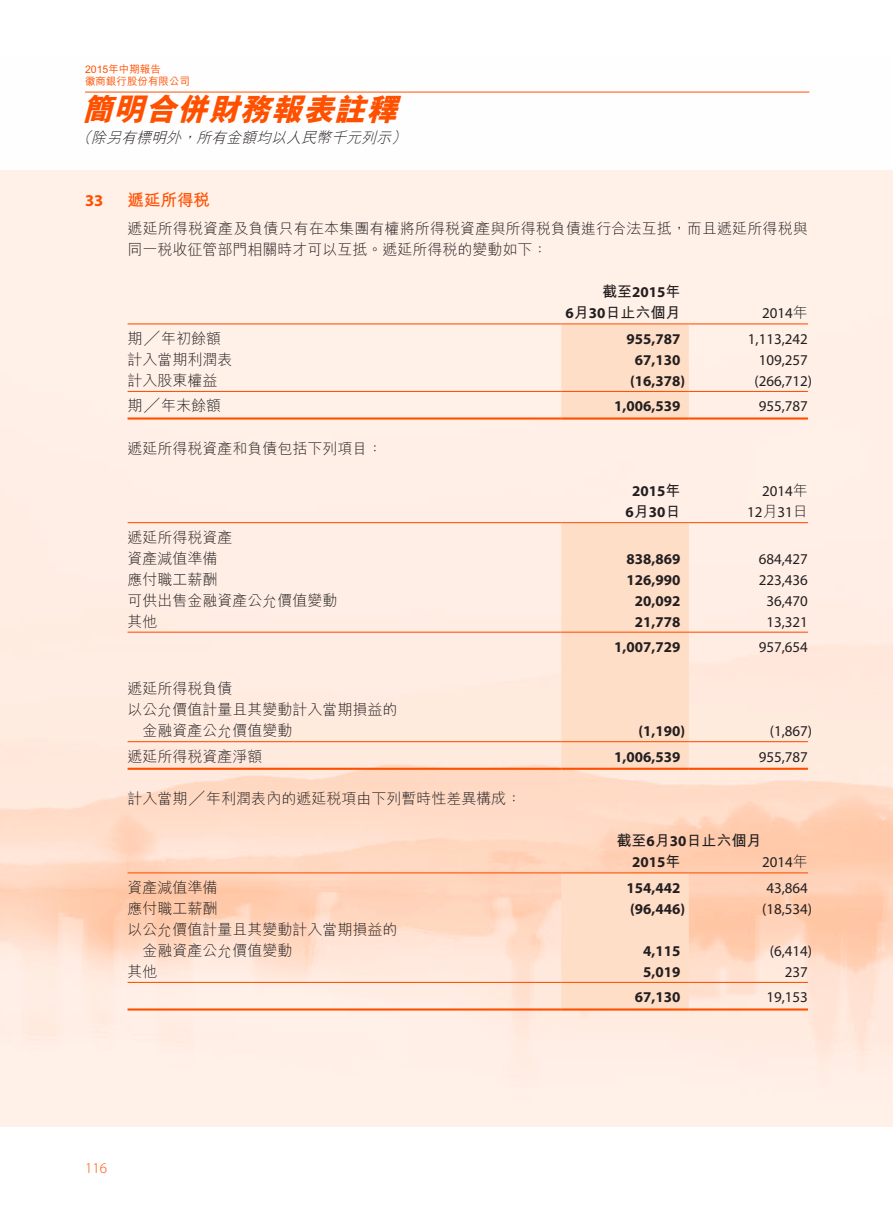
<style>
.page{position:relative;width:893px;height:1212px;background:#fff}
.page>*{position:absolute;margin:0;border:0;box-sizing:border-box;transform-origin:0 0}
.t1{font:italic 800 31.5px "M Hei HK";color:#ff5000}
.t2{font:700 16.5px "M Hei HK";color:#ff5000}
.t3{font:700 16.5px "Myriad Pro";color:#ff5000}
.t4{font:300 15px/21px "M Hei HK";color:#231f20}
.t5{font:700 15px "Myriad Pro";color:#231f20}
.t6{font:15px "Myriad Pro";color:#231f20}
.t7{font:italic 300 15px "M Hei HK";color:#231f20}
.t8{font:700 15px "M Hei HK";color:#231f20}
.t9{font:300 15px "Myriad Pro";color:#ff5000}
.t10{font:500 10.5px "M Hei HK";color:#ff5000}
.s1{font-family:"M Hei HK"}
.s2{font-family:"Myriad Pro"}
.s3{font-family:"M Hei HK";font-weight:300}
</style>
<div class="page">
<img style="left:0;top:91px;width:893px;height:1036px">
<hr style="left:85px;top:92px;width:724px;height:1px;background:#ff5000">
<div style="left:561px;top:325px;width:128px;height:92px;background:#ffdec8"></div>
<hr style="left:128px;top:323px;width:433px;height:1px;background:#ff5000">
<hr style="left:561px;top:323px;width:128px;height:1px;background:#ff5000">
<hr style="left:689px;top:323px;width:119px;height:1px;background:#ff5000">
<hr style="left:128px;top:391px;width:433px;height:1px;background:#ff5000">
<hr style="left:561px;top:391px;width:128px;height:1px;background:#ff5000">
<hr style="left:689px;top:391px;width:119px;height:1px;background:#ff5000">
<hr style="left:128px;top:417px;width:433px;height:3px;background:#ff5000">
<hr style="left:561px;top:417px;width:128px;height:3px;background:#ff5000">
<hr style="left:689px;top:417px;width:119px;height:3px;background:#ff5000">
<div style="left:561px;top:523px;width:128px;height:245px;background:#ffdec8"></div>
<hr style="left:128px;top:522px;width:433px;height:1px;background:#ff5000">
<hr style="left:561px;top:522px;width:128px;height:1px;background:#ff5000">
<hr style="left:689px;top:522px;width:119px;height:1px;background:#ff5000">
<hr style="left:128px;top:632px;width:433px;height:1px;background:#ff5000">
<hr style="left:561px;top:632px;width:128px;height:1px;background:#ff5000">
<hr style="left:689px;top:632px;width:119px;height:1px;background:#ff5000">
<hr style="left:128px;top:741px;width:433px;height:1px;background:#ff5000">
<hr style="left:561px;top:741px;width:128px;height:1px;background:#ff5000">
<hr style="left:689px;top:741px;width:119px;height:1px;background:#ff5000">
<hr style="left:128px;top:768px;width:433px;height:2px;background:#ff5000">
<hr style="left:561px;top:768px;width:128px;height:2px;background:#ff5000">
<hr style="left:689px;top:768px;width:119px;height:2px;background:#ff5000">
<div style="left:561px;top:874px;width:128px;height:134px;background:#ffdec8"></div>
<hr style="left:128px;top:872px;width:433px;height:1px;background:#ff5000">
<hr style="left:561px;top:872px;width:128px;height:1px;background:#ff5000">
<hr style="left:689px;top:872px;width:119px;height:1px;background:#ff5000">
<hr style="left:128px;top:982px;width:433px;height:1px;background:#ff5000">
<hr style="left:561px;top:982px;width:128px;height:1px;background:#ff5000">
<hr style="left:689px;top:982px;width:119px;height:1px;background:#ff5000">
<hr style="left:128px;top:1008px;width:433px;height:2px;background:#ff5000">
<hr style="left:561px;top:1008px;width:128px;height:2px;background:#ff5000">
<hr style="left:689px;top:1008px;width:119px;height:2px;background:#ff5000">
<p class="t10" style="left:85px;top:62px;width:77px">2015年中期報告</p>
<p class="t10" style="left:85px;top:74px;width:106px">徽商銀行股份有限公司</p>
<h1 class="t1" style="left:82px;top:89px;width:328px">簡明合併財務報表註釋</h1>
<p class="t7" style="left:76px;top:126px;width:337px">（除另有標明外，所有金額均以人民幣千元列示）</p>
<p class="t3" style="left:85px;top:190px;width:20px">33</p>
<p class="t2" style="left:128px;top:188px;width:84px">遞延所得稅</p>
<p class="t4" style="left:128px;top:218px;width:682px">遞延所得稅資產及負債只有在本集團有權將所得稅資產與所得稅負債進行合法互抵，而且遞延所得稅與同一稅收征管部門相關時才可以互抵。遞延所得稅的變動如下：</p>
<p class="t5" style="left:602px;top:282px;width:80px"><span class="s1">截至</span>2015<span class="s1">年</span></p>
<p class="t8" style="left:565px;top:302px;width:116px"><span class="s2">6</span>月<span class="s2">30</span>日止六個月</p>
<p class="t6" style="left:762px;top:304px;width:47px">2014<span class="s3">年</span></p>
<p class="t4" style="left:128px;top:327px;width:95px">期╱年初餘額</p>
<p class="t5" style="left:626px;top:329px;width:55px">955,787</p>
<p class="t6" style="left:748px;top:329px;width:62px">1,113,242</p>
<p class="t4" style="left:128px;top:348px;width:107px">計入當期利潤表</p>
<p class="t5" style="left:635px;top:350px;width:47px">67,130</p>
<p class="t6" style="left:759px;top:350px;width:51px">109,257</p>
<p class="t4" style="left:128px;top:369px;width:92px">計入股東權益</p>
<p class="t5" style="left:630px;top:371px;width:56px">(16,378)</p>
<p class="t6" style="left:754px;top:371px;width:59px">(266,712)</p>
<p class="t4" style="left:128px;top:395px;width:95px">期╱年末餘額</p>
<p class="t5" style="left:614px;top:396px;width:68px">1,006,539</p>
<p class="t6" style="left:759px;top:397px;width:51px">955,787</p>
<p class="t4" style="left:128px;top:437px;width:257px">遞延所得稅資產和負債包括下列項目：</p>
<p class="t5" style="left:632px;top:481px;width:50px">2015<span class="s1">年</span></p>
<p class="t6" style="left:762px;top:482px;width:47px">2014<span class="s3">年</span></p>
<p class="t5" style="left:625px;top:502px;width:56px">6<span class="s1">月</span>30<span class="s1">日</span></p>
<p class="t6" style="left:747px;top:503px;width:62px">12<span class="s3">月</span>31<span class="s3">日</span></p>
<p class="t4" style="left:128px;top:526px;width:107px">遞延所得稅資產資產減值準備</p>
<p class="t5" style="left:626px;top:549px;width:55px">838,869</p>
<p class="t6" style="left:759px;top:549px;width:51px">684,427</p>
<p class="t4" style="left:128px;top:568px;width:92px">應付職工薪酬</p>
<p class="t5" style="left:626px;top:570px;width:55px">126,990</p>
<p class="t6" style="left:759px;top:570px;width:51px">223,436</p>
<p class="t4" style="left:128px;top:589px;width:212px">可供出售金融資產公允價值變動</p>
<p class="t5" style="left:635px;top:591px;width:47px">20,092</p>
<p class="t6" style="left:766px;top:591px;width:43px">36,470</p>
<p class="t4" style="left:128px;top:610px;width:31px">其他</p>
<p class="t5" style="left:635px;top:612px;width:47px">21,778</p>
<p class="t6" style="left:766px;top:612px;width:43px">13,321</p>
<p class="t5" style="left:614px;top:637px;width:68px">1,007,729</p>
<p class="t6" style="left:759px;top:638px;width:51px">957,654</p>
<p class="t4" style="left:128px;top:677px;width:106px">遞延所得稅負債</p>
<p class="t4" style="left:128px;top:698px;width:271px">以公允價值計量且其變動計入當期損益的</p>
<p class="t4" style="left:143px;top:719px;width:151px">金融資產公允價值變動</p>
<p class="t5" style="left:638px;top:721px;width:48px">(1,190)</p>
<p class="t6" style="left:770px;top:722px;width:44px">(1,867)</p>
<p class="t4" style="left:128px;top:745px;width:137px">遞延所得稅資產淨額</p>
<p class="t5" style="left:614px;top:747px;width:68px">1,006,539</p>
<p class="t6" style="left:759px;top:747px;width:51px">955,787</p>
<p class="t4" style="left:128px;top:788px;width:395px">計入當期╱年利潤表內的遞延稅項由下列暫時性差異構成：</p>
<p class="t8" style="left:616px;top:830px;width:146px">截至<span class="s2">6</span>月<span class="s2">30</span>日止六個月</p>
<p class="t5" style="left:632px;top:852px;width:50px">2015<span class="s1">年</span></p>
<p class="t6" style="left:762px;top:853px;width:47px">2014<span class="s3">年</span></p>
<p class="t4" style="left:128px;top:876px;width:92px">資產減值準備</p>
<p class="t5" style="left:626px;top:878px;width:55px">154,442</p>
<p class="t6" style="left:766px;top:878px;width:43px">43,864</p>
<p class="t4" style="left:128px;top:897px;width:91px">應付職工薪酬</p>
<p class="t5" style="left:630px;top:899px;width:56px">(96,446)</p>
<p class="t6" style="left:762px;top:899px;width:52px">(18,534)</p>
<p class="t4" style="left:143px;top:918px;width:256px;text-indent:-15px">以公允價值計量且其變動計入當期損益的金融資產公允價值變動</p>
<p class="t5" style="left:643px;top:941px;width:39px">4,115</p>
<p class="t6" style="left:770px;top:941px;width:44px">(6,414)</p>
<p class="t4" style="left:128px;top:960px;width:31px">其他</p>
<p class="t5" style="left:643px;top:962px;width:39px">5,019</p>
<p class="t6" style="left:785px;top:962px;width:25px">237</p>
<p class="t5" style="left:635px;top:987px;width:47px">67,130</p>
<p class="t6" style="left:766px;top:988px;width:43px">19,153</p>
<p class="t9" style="left:85px;top:1159px;width:23px">116</p>
</div>
